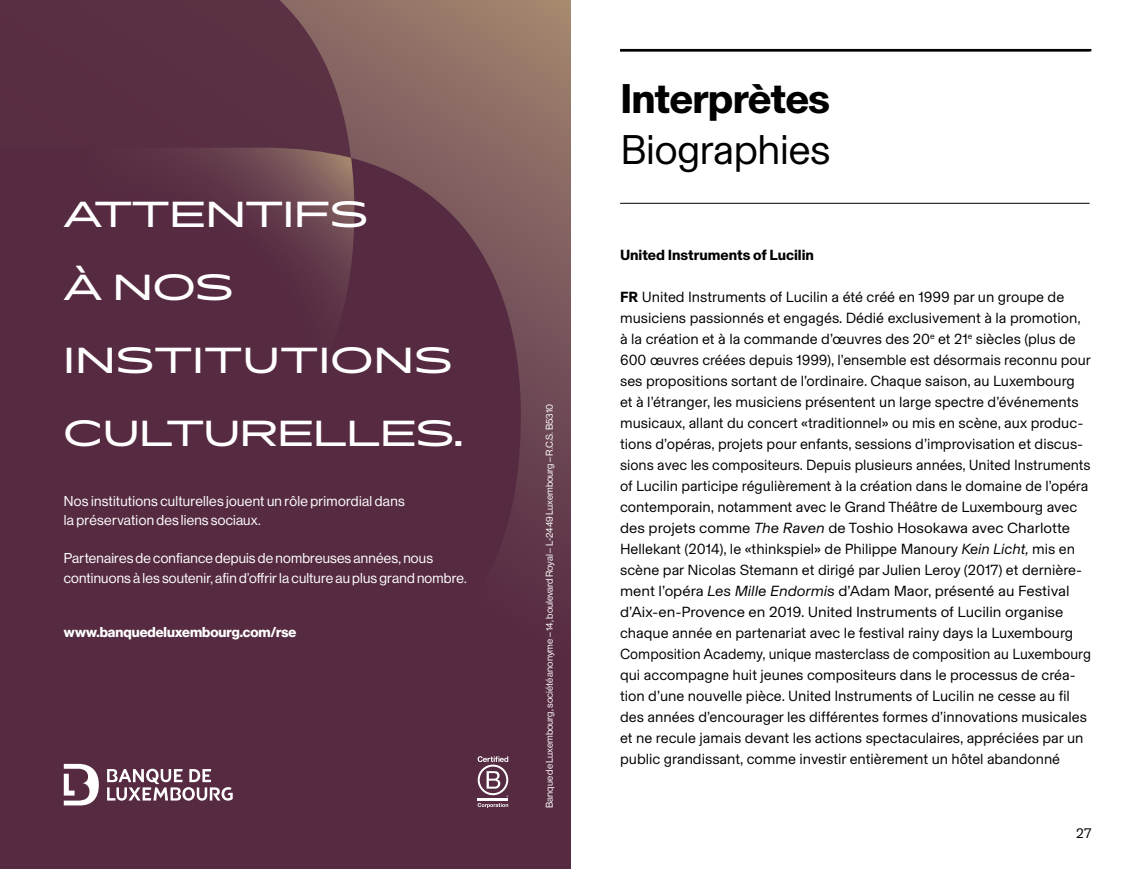
<style>
.page{position:relative;width:1141px;height:869px;background:#fff}
.page>*{position:absolute;margin:0;border:0;box-sizing:border-box;transform-origin:0 0}
.t1{font:700 42px "Basel Philharmonie";letter-spacing:-.025em;color:#000}
.t2{font:42px "Basel Grotesk";letter-spacing:-.02em;color:#000}
.t3{font:35px/72.8px "Pano";letter-spacing:.01em;color:#fff}
.t4{font:14.88px/21px "Basel Grotesk";color:#000}
.t5{font:700 14.88px "Basel Grotesk";color:#000}
.t6{font:14px/19.2px "N Haas Grotesk DS Pro 55 Rg";letter-spacing:.015em;color:#fff}
.t7{font:14px "N Haas Grotesk DS Pro 75 Bd";color:#fff}
.t8{font:14px "Basel Grotesk";color:#000}
.t9{font:9.62px "N Haas Grotesk DS Pro 55 Rg";color:#fff}
.s1{font-weight:700}
.s2{font-style:italic}
</style>
<div class="page">
<hr style="left:620px;top:49px;width:471px;height:1px;background:#000">
<svg style="left:0;top:0;width:570px;height:868px;background:#663d4b"></svg>
<svg style="left:0;top:0;width:354px;height:147px;background:#5d3346"></svg>
<svg style="left:0;top:147px;width:521px;height:536px;background:#592e43"></svg>
<svg style="left:0;top:147px;width:354px;height:331px;background:#592e43"></svg>
<hr style="left:478px;top:798px;width:30px;height:2px;background:#fff">
<svg style="left:478px;top:755px;width:30px;height:41px"></svg>
<svg style="left:478px;top:802px;width:30px;height:5px"></svg>
<svg style="left:64px;top:763px;width:35px;height:42px"></svg>
<svg style="left:107px;top:768px;width:126px;height:32px"></svg>
<hr style="left:620px;top:50px;width:471px;height:1px;background:#000">
<hr style="left:620px;top:203px;width:470px;height:1px;background:#000">
<h2 class="t3" style="left:64px;top:178px;width:401px">ATTENTIFS<br>À NOS<br>INSTITUTIONS<br>CULTURELLES.</h2>
<p class="t6" style="left:64px;top:491px;width:342px">Nos institutions culturelles jouent un rôle primordial dans la préservation des liens sociaux.</p>
<p class="t6" style="left:64px;top:548px;width:405px">Partenaires de confiance depuis de nombreuses années, nous continuons à les soutenir, afin d’offrir la culture au plus grand nombre.</p>
<p class="t7" style="left:64px;top:623px;width:234px">www.banquedeluxembourg.com/rse</p>
<p class="t9" style="left:544px;top:807px;width:405px;rotate:-90deg">Banque de Luxembourg, société anonyme – 14, boulevard Royal – L-2449 Luxembourg – R.C.S. B5310</p>
<h1 class="t1" style="left:620px;top:69px;width:212px">Interprètes</h1>
<h1 class="t2" style="left:620px;top:120px;width:212px">Biographies</h1>
<p class="t5" style="left:620px;top:244px;width:195px">United Instruments of Lucilin</p>
<p class="t4" style="left:620px;top:285px;width:472px"><span class="s1">FR</span> United Instruments of Lucilin a été créé en 1999 par un groupe de musiciens passionnés et engagés. Dédié exclusivement à la promotion, à la création et à la commande d’œuvres des 20<sup>e</sup> et 21<sup>e</sup> siècles (plus de 600 œuvres créées depuis 1999), l’ensemble est désormais reconnu pour ses propositions sortant de l’ordinaire. Chaque saison, au Luxembourg et à l’étranger, les musiciens présentent un large spectre d’événements musicaux, allant du concert «traditionnel» ou mis en scène, aux produc&shy;tions d’opéras, projets pour enfants, sessions d’improvisation et discus&shy;sions avec les compositeurs. Depuis plusieurs années, United Instruments of Lucilin participe régulièrement à la création dans le domaine de l’opéra contemporain, notamment avec le Grand Théâtre de Luxembourg avec des projets comme <span class="s2">The Raven</span> de Toshio Hosokawa avec Charlotte Hellekant (2014), le «thinkspiel» de Philippe Manoury <span class="s2">Kein Licht,</span> mis en scène par Nicolas Stemann et dirigé par Julien Leroy (2017) et dernière&shy;ment l’opéra <span class="s2">Les Mille Endormis</span> d’Adam Maor, présenté au Festival d’Aix-en-Provence en 2019. United Instruments of Lucilin organise chaque année en partenariat avec le festival rainy days la Luxembourg Composition Academy, unique masterclass de composition au Luxembourg qui accompagne huit jeunes compositeurs dans le processus de créa&shy;tion d’une nouvelle pièce. United Instruments of Lucilin ne cesse au fil des années d’encourager les différentes formes d’innovations musicales et ne recule jamais devant les actions spectaculaires, appréciées par un public grandissant, comme investir entièrement un hôtel abandonné</p>
<p class="t8" style="left:1076px;top:823px;width:17px">27</p>
</div>
